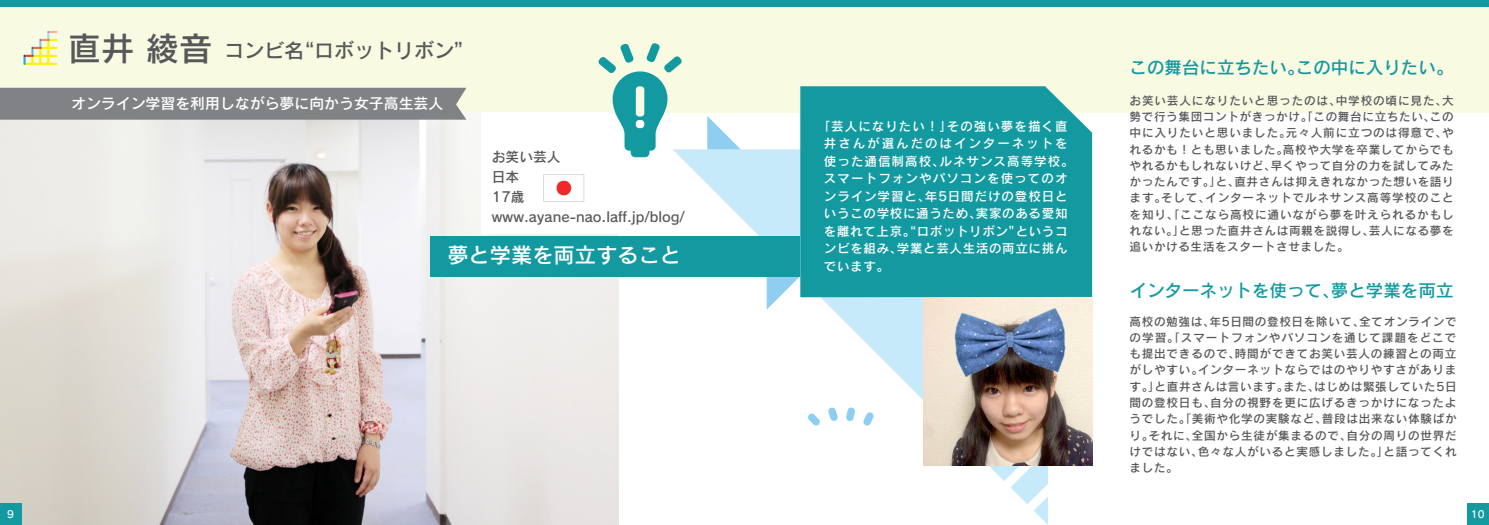
<style>
.page{position:relative;width:1489px;height:525px;background:#fff}
.page>*{position:absolute;margin:0;border:0;box-sizing:border-box;transform-origin:0 0}
.t1{font:21.25px "Rodin CID DB";color:#fff}
.t2{font:20px "Rodin CID DB";color:#57585a}
.t3{font:17.5px "Rodin CID DB";color:#139aa1}
.t4{font:14.88px "Rodin CID DB";color:#fff}
.t5{font:13.75px/20px "Rodin CID DB";color:#57585a}
.t6{font:12.5px/17.5px "Rodin CID DB";letter-spacing:.07em;color:#fff}
.t7{font:11.62px/16.2px "Rodin CID DB";letter-spacing:.055em;color:#57585a;text-align:justify}
.t8{font:10px "Rodin CID DB";color:#fff}
.s1{font-size:33.38px}
</style>
<div class="page">
<div style="left:0;top:0;width:1488px;height:112px;background:#f9fae2"></div>
<div style="left:0;top:0;width:1488px;height:7px;background:#139aa1"></div>
<svg style="left:672px;top:149px;width:375px;height:375px"></svg>
<svg style="left:707px;top:116px;width:33px;height:33px"></svg>
<img style="left:0;top:119px;width:618px;height:405px">
<svg style="left:807px;top:413px;width:13px;height:12px"></svg>
<svg style="left:827px;top:407px;width:11px;height:14px"></svg>
<svg style="left:845px;top:407px;width:10px;height:14px"></svg>
<svg style="left:862px;top:411px;width:12px;height:15px"></svg>
<div style="left:480px;top:112px;width:157px;height:122px;background:#fff"></div>
<svg style="left:543px;top:174px;width:41px;height:27px"></svg>
<svg style="left:766px;top:276px;width:34px;height:33px"></svg>
<div style="left:0;top:88px;width:466px;height:32px;background:#808285"></div>
<svg style="left:598px;top:43px;width:84px;height:114px"></svg>
<img style="left:923px;top:297px;width:169px;height:168px">
<svg style="left:23px;top:31px;width:34px;height:34px"></svg>
<div style="left:430px;top:236px;width:370px;height:40px;background:#139aa1"></div>
<div style="left:800px;top:86px;width:292px;height:211px;background:#139aa1"></div>
<div style="left:0;top:503px;width:22px;height:21px;background:#139aa1"></div>
<div style="left:1466px;top:503px;width:22px;height:21px;background:#139aa1"></div>
<h2 class="t2" style="left:68px;top:37px;width:408px"><span class="s1">直井 綾音</span>コンビ名“ロボットリボン”</h2>
<p class="t4" style="left:71px;top:94px;width:374px">オンライン学習を利用しながら夢に向かう女子高生芸人</p>
<p class="t5" style="left:492px;top:146px;width:195px">お笑い芸人<br>日本<br>17歳www.ayane-nao.laff.jp/blog/</p>
<h1 class="t1" style="left:447px;top:241px;width:235px">夢と学業を両立すること</h1>
<p class="t6" style="left:824px;top:117px;width:251px;text-indent:-6px">「芸人になりたい！」その強い夢を描く直井さんが選んだのはインターネットを使った通信制高校、ルネサンス高等学校。スマートフォンやパソコンを使ってのオンライン学習と、年5日間だけの登校日というこの学校に通うため、実家のある愛知を離れて上京。“ロボットリボン”というコンビを組み、学業と芸人生活の両立に挑んでいます。</p>
<h3 class="t3" style="left:1129px;top:56px;width:325px">この舞台に立ちたい。この中に入りたい。</h3>
<p class="t7" style="left:1129px;top:92px;width:326px">お笑い芸人になりたいと思ったのは、中学校の頃に見た、大勢で行う集団コントがきっかけ。「この舞台に立ちたい、この中に入りたいと思いました。元々人前に立つのは得意で、やれるかも！とも思いました。高校や大学を卒業してからでもやれるかもしれないけど、早くやって自分の力を試してみたかったんです。」と、直井さんは抑えきれなかった想いを語ります。そして、インターネットでルネサンス高等学校のことを知り、「ここなら高校に通いながら夢を叶えられるかもしれない。」と思った直井さんは両親を説得し、芸人になる夢を追いかける生活をスタートさせました。</p>
<h3 class="t3" style="left:1129px;top:279px;width:325px">インターネットを使って、夢と学業を両立</h3>
<p class="t7" style="left:1129px;top:312px;width:328px">高校の勉強は、年5日間の登校日を除いて、全てオンラインでの学習。「スマートフォンやパソコンを通じて課題をどこでも提出できるので、時間ができてお笑い芸人の練習との両立がしやすい。インターネットならではのやりやすさがあります。」と直井さんは言います。また、はじめは緊張していた5日間の登校日も、自分の視野を更に広げるきっかけになったようでした。「美術や化学の実験など、普段は出来ない体験ばかり。それに、全国から生徒が集まるので、自分の周りの世界だけではない、色々な人がいると実感しました。」と語ってくれました。</p>
<p class="t8" style="left:7px;top:507px;width:8px">9</p>
<p class="t8" style="left:1470px;top:507px;width:15px">10</p>
</div>
